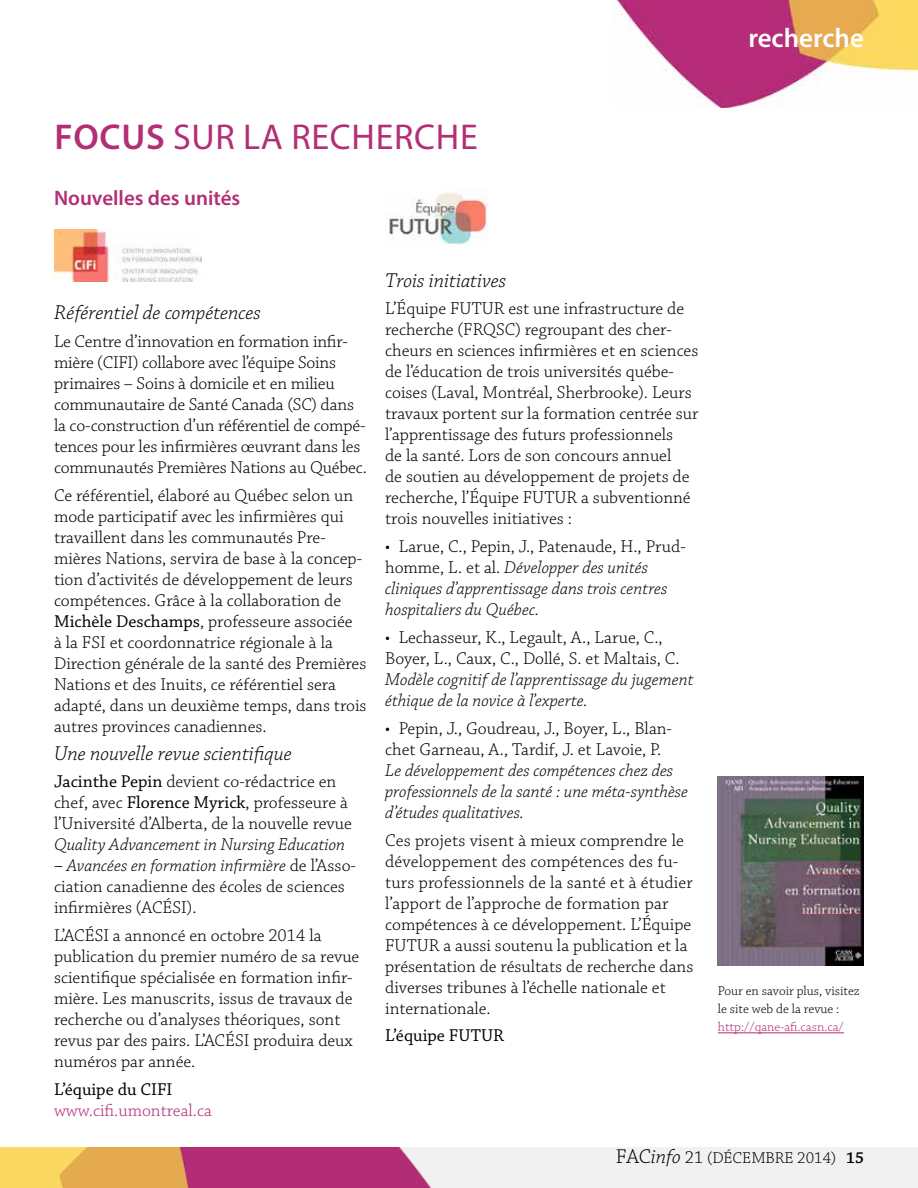
<style>
.page{position:relative;width:918px;height:1188px;background:#fff}
.page>*{position:absolute;margin:0;border:0;box-sizing:border-box;transform-origin:0 0}
.t1{font:36px "Myriad Pro";letter-spacing:.02em;color:#b42e76}
.t2{font:600 27px "Myriad Pro";color:#fff}
.t3{font:italic 300 21px "Chaparral Pro";color:#000}
.t4{font:600 21px "Myriad Pro";color:#b42e76}
.t5{font:300 18px/21px "Chaparral Pro";color:#000}
.t6{font:italic 300 18px/21px "Chaparral Pro";color:#000}
.t7{font:18px "Chaparral Pro";color:#000}
.t8{font:300 18px "Chaparral Pro";color:#b42e76}
.t9{font:300 16.5px "Chaparral Pro";color:#000}
.t10{font:300 13.5px/18px "Chaparral Pro";color:#000}
.t11{font:300 13.5px "Chaparral Pro";color:#b42e76}
.s1{font-weight:600}
.s2{font-weight:400}
.s3{font-style:italic}
.s4{font-style:normal}
.s5{font-size:21px}
.s6{font-style:italic;font-size:21px}
.s7{font-size:18px}
</style>
<div class="page">
<img style="left:0;top:1148px;width:918px;height:40px">
<img style="left:611px;top:0;width:307px;height:108px">
<img style="left:55px;top:230px;width:147px;height:51px">
<img style="left:385px;top:189px;width:103px;height:57px">
<img style="left:718px;top:776px;width:146px;height:189px">
<hr style="left:718px;top:1032px;width:126px;height:1px;background:#b42e76">
<h2 class="t2" style="left:748px;top:21px;width:117px">recherche</h2>
<h1 class="t1" style="left:54px;top:114px;width:425px"><span class="s1">focus</span> SUR LA RECHERCHE</h1>
<p class="t4" style="left:54px;top:184px;width:188px">Nouvelles des unités</p>
<p class="t3" style="left:54px;top:301px;width:208px">Référentiel de compétences</p>
<p class="t5" style="left:54px;top:332px;width:315px">Le Centre d’innovation en formation infir&shy;mière (CIFI) collabore avec l’équipe Soins primaires – Soins à domicile et en milieu communautaire de Santé Canada (SC) dans la co-construction d’un référentiel de compé&shy;tences pour les infirmières œuvrant dans les communautés Premières Nations au Québec.</p>
<p class="t5" style="left:54px;top:485px;width:314px">Ce référentiel, élaboré au Québec selon un mode participatif avec les infirmières qui travaillent dans les communautés Pre&shy;mières Nations, servira de base à la concep&shy;tion d’activités de développement de leurs compétences. Grâce à la collaboration de <span class="s2">Michèle Deschamps</span>, professeure associée<br>à la FSI et coordonnatrice régionale à la Direction générale de la santé des Premières Nations et des Inuits, ce référentiel sera adapté, dans un deuxième temps, dans trois autres provinces canadiennes.</p>
<p class="t3" style="left:54px;top:742px;width:239px">Une nouvelle revue scientifique</p>
<p class="t5" style="left:54px;top:772px;width:299px"><span class="s2">Jacinthe Pepin</span> devient co-rédactrice en chef, avec <span class="s2">Florence Myrick</span>, professeure à l’Université d’Alberta, de la nouvelle revue</p>
<p class="t6" style="left:54px;top:835px;width:293px">Quality Advancement in Nursing Education</p>
<p class="t5" style="left:54px;top:856px;width:303px"><span class="s3">– Avancées en formation infirmière</span> de l’Asso&shy;ciation canadienne des écoles de sciences infirmières (ACÉSI).</p>
<p class="t5" style="left:54px;top:926px;width:307px">L’ACÉSI a annoncé en octobre 2014 la publication du premier numéro de sa revue scientifique spécialisée en formation infir&shy;mière. Les manuscrits, issus de travaux de recherche ou d’analyses théoriques, sont revus par des pairs. L’ACÉSI produira deux numéros par année.</p>
<p class="t7" style="left:54px;top:1079px;width:120px">L’équipe du CIFI</p>
<p class="t8" style="left:54px;top:1100px;width:159px">www.cifi.umontreal.ca</p>
<p class="t3" style="left:385px;top:269px;width:123px">Trois initiatives</p>
<p class="t5" style="left:385px;top:299px;width:315px">L’Équipe FUTUR est une infrastructure de recherche (FRQSC) regroupant des cher&shy;cheurs en sciences infirmières et en sciences de l’éducation de trois universités québe&shy;coises (Laval, Montréal, Sherbrooke). Leurs travaux portent sur la formation centrée sur l’apprentissage des futurs professionnels<br>de la santé. Lors de son concours annuel<br>de soutien au développement de projets de recherche, l’Équipe FUTUR a subventionné trois nouvelles initiatives :</p>
<p class="t6" style="left:385px;top:537px;width:302px"><span class="s4">• Larue, C., Pepin, J., Patenaude, H., Prud&shy;homme, L. et al.</span> Développer des unités cliniques d’apprentissage dans trois centres hospitaliers du Québec.</p>
<p class="t5" style="left:385px;top:628px;width:296px">• Lechasseur, K., Legault, A., Larue, C.,<br>Boyer, L., Caux, C., Dollé, S. et Maltais, C.</p>
<p class="t6" style="left:385px;top:670px;width:310px">Modèle cognitif de l’apprentissage du jugement éthique de la novice à l’experte.</p>
<p class="t5" style="left:385px;top:718px;width:288px">• Pepin, J., Goudreau, J., Boyer, L., Blan&shy;chet Garneau, A., Tardif, J. et Lavoie, P.</p>
<p class="t6" style="left:385px;top:760px;width:304px">Le développement des compétences chez des professionnels de la santé : une méta-synthèse d’études qualitatives.</p>
<p class="t5" style="left:385px;top:830px;width:310px">Ces projets visent à mieux comprendre le développement des compétences des fu&shy;turs professionnels de la santé et à étudier l’apport de l’approche de formation par compétences à ce développement. L’Équipe FUTUR a aussi soutenu la publication et la présentation de résultats de recherche dans diverses tribunes à l’échelle nationale et internationale.</p>
<p class="t7" style="left:385px;top:1026px;width:120px">L’équipe FUTUR</p>
<p class="t10" style="left:718px;top:983px;width:143px">Pour en savoir plus, visitez le site web de la revue :</p>
<p class="t11" style="left:718px;top:1020px;width:127px">http://qane-afi.casn.ca/</p>
<p class="t9" style="left:616px;top:1149px;width:250px"><span class="s5">FAC</span><span class="s6">info</span> <span class="s7">21</span> (décembre 2014) <span class="s1">15</span></p>
</div>
